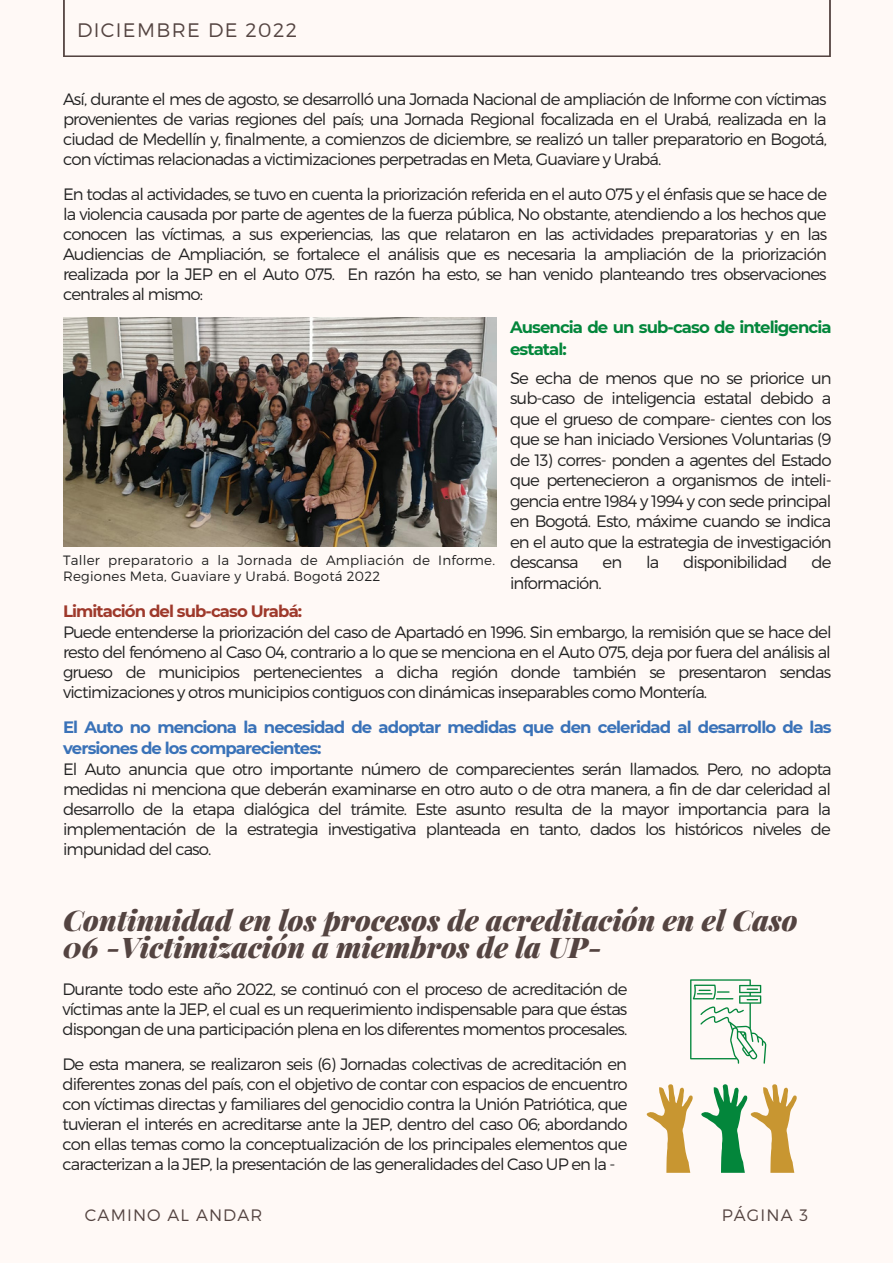
<style>
.page{position:relative;width:893px;height:1264px;background:#fff}
.page>*{position:absolute;margin:0;border:0;box-sizing:border-box;transform-origin:0 0}
.t1{font:italic 900 28.5px/27px "Playfair Display";color:#544441}
.t2{font:300 19.5px "Montserrat";letter-spacing:.07em;color:#544441}
.t3{font:300 16.5px/20px "Montserrat";letter-spacing:-.055em;color:#222;text-align:justify}
.t4{font:700 16.5px/21px "Montserrat";letter-spacing:-.055em;color:#3a72b8}
.t5{font:700 16.5px/21.5px "Montserrat";letter-spacing:-.055em;color:#03863b}
.t6{font:700 16.5px "Montserrat";letter-spacing:-.055em;color:#9e392b}
.t7{font:300 16.5px "Montserrat";letter-spacing:.07em;color:#544441}
.t8{font:300 13.5px/15.8px "Montserrat";letter-spacing:.015em;color:#222}
</style>
<div class="page">
<div style="left:0;top:0;width:892px;height:1262px;background:#fff9f6"></div>
<img style="left:63px;top:317px;width:433px;height:230px">
<svg style="left:690px;top:979px;width:76px;height:84px"></svg>
<svg style="left:701px;top:1084px;width:96px;height:88px"></svg>
<svg style="left:646px;top:1084px;width:47px;height:88px"></svg>
<p class="t2" style="left:77px;top:17px;width:221px">DICIEMBRE DE 2022</p>
<p class="t3" style="left:63px;top:88px;width:765px">Así, durante el mes de agosto, se desarrolló una Jornada Nacional de ampliación de Informe con víctimas provenientes de varias regiones del país; una Jornada Regional focalizada en el Urabá, realizada en la ciudad de Medellín y, finalmente, a comienzos de diciembre, se realizó un taller preparatorio en Bogotá, con víctimas relacionadas a victimizaciones perpetradas en Meta, Guaviare y Urabá.</p>
<p class="t3" style="left:63px;top:183px;width:765px">En todas al actividades, se tuvo en cuenta la priorización referida en el auto 075 y el énfasis que se hace de la violencia causada por parte de agentes de la fuerza pública, No obstante, atendiendo a los hechos que conocen las víctimas, a sus experiencias, las que relataron en las actividades preparatorias y en las Audiencias de Ampliación, se fortalece el análisis que es necesaria la ampliación de la priorización realizada por la JEP en el Auto 075. En razón ha esto, se han venido planteando tres observaciones centrales al mismo:</p>
<p class="t5" style="left:510px;top:317px;width:323px">Ausencia de un sub-caso de inteligencia estatal:</p>
<p class="t3" style="left:510px;top:367px;width:323px;line-height:20.5px">Se echa de menos que no se priorice un sub-caso de inteligencia estatal debido a que el grueso de compare- cientes con los que se han iniciado Versiones Voluntarias (9 de 13) corres- ponden a agentes del Estado que pertenecieron a organismos de inteli&shy;gencia entre 1984 y 1994 y con sede principal en Bogotá. Esto, máxime cuando se indica en el auto que la estrategia de investigación descansa</p>
<p class="t8" style="left:63px;top:551px;width:433px">Taller preparatorio a la Jornada de Ampliación de Informe.<br>Regiones Meta, Guaviare y Urabá. Bogotá 2022</p>
<p class="t3" style="left:602px;top:551px;width:21px">en</p>
<p class="t3" style="left:646px;top:551px;width:15px">la</p>
<p class="t3" style="left:683px;top:551px;width:106px">disponibilidad</p>
<p class="t3" style="left:811px;top:551px;width:21px">de</p>
<p class="t3" style="left:510px;top:572px;width:93px">información.</p>
<p class="t6" style="left:63px;top:601px;width:241px">Limitación del sub-caso Urabá:</p>
<p class="t3" style="left:63px;top:621px;width:770px">Puede entenderse la priorización del caso de Apartadó en 1996. Sin embargo, la remisión que se hace del resto del fenómeno al Caso 04, contrario a lo que se menciona en el Auto 075, deja por fuera del análisis al grueso de municipios pertenecientes a dicha región donde también se presentaron sendas victimizaciones y otros municipios contiguos con dinámicas inseparables como Montería.</p>
<p class="t4" style="left:63px;top:716px;width:770px">El Auto no menciona la necesidad de adoptar medidas que den celeridad al desarrollo de las versiones de los comparecientes:</p>
<p class="t3" style="left:63px;top:758px;width:770px">El Auto anuncia que otro importante número de comparecientes serán llamados. Pero, no adopta medidas ni menciona que deberán examinarse en otro auto o de otra manera, a fin de dar celeridad al desarrollo de la etapa dialógica del trámite. Este asunto resulta de la mayor importancia para la implementación de la estrategia investigativa planteada en tanto, dados los históricos niveles de impunidad del caso.</p>
<p class="t1" style="left:63px;top:905px;width:736px">Continuidad en los procesos de acreditación en el Caso<br>06 -Victimización a miembros de la UP-</p>
<p class="t3" style="left:62px;top:978px;width:566px">Durante todo este año 2022, se continuó con el proceso de acreditación de víctimas ante la JEP, el cual es un requerimiento indispensable para que éstas dispongan de una participación plena en los diferentes momentos procesales.</p>
<p class="t3" style="left:62px;top:1053px;width:566px">De esta manera, se realizaron seis (6) Jornadas colectivas de acreditación en diferentes zonas del país, con el objetivo de contar con espacios de encuentro con víctimas directas y familiares del genocidio contra la Unión Patriótica, que tuvieran el interés en acreditarse ante la JEP, dentro del caso 06; abordando con ellas temas como la conceptualización de los principales elementos que caracterizan a la JEP, la presentación de las generalidades del Caso UP en la -</p>
<p class="t7" style="left:85px;top:1204px;width:179px">CAMINO AL ANDAR</p>
<p class="t7" style="left:721px;top:1204px;width:88px">PÁGINA 3</p>
</div>
